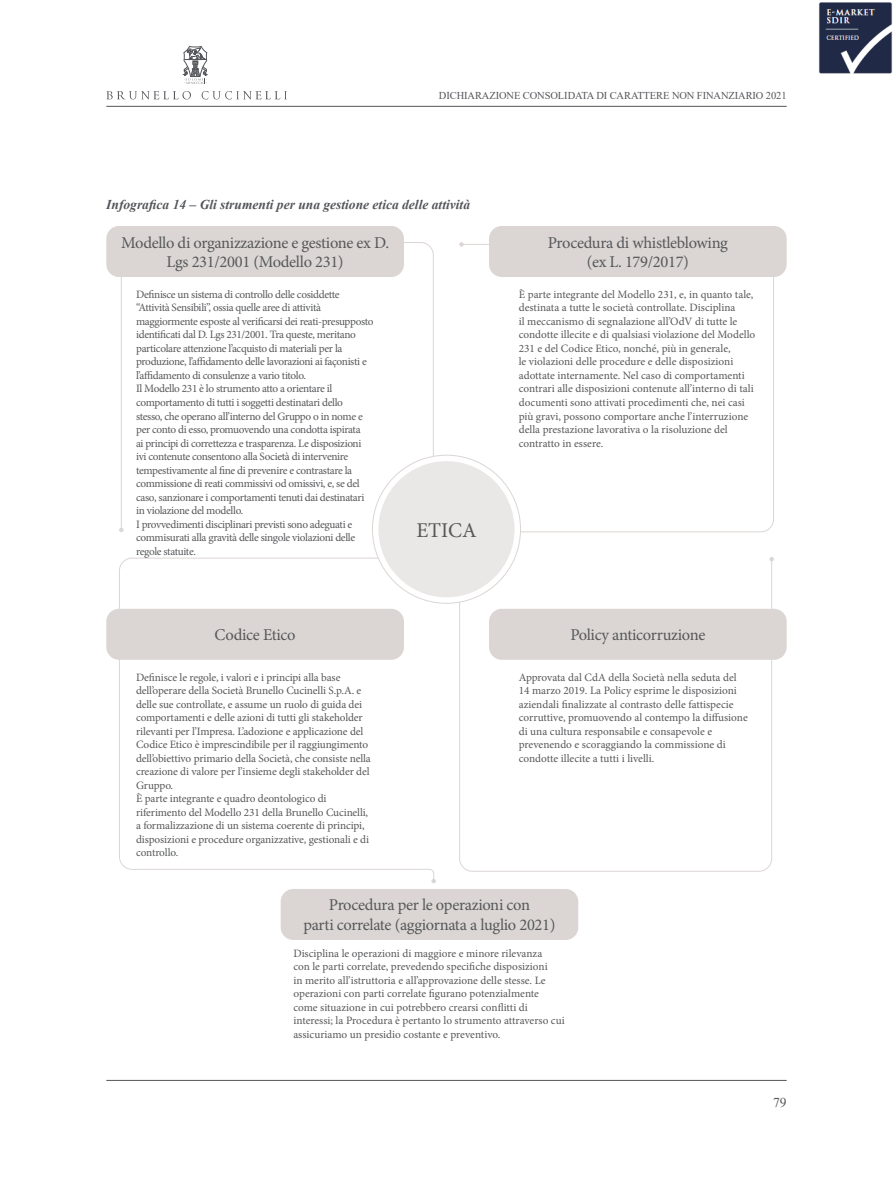
<style>
.page{position:relative;width:893px;height:1191px;background:#fff}
.page>*{position:absolute;margin:0;border:0;box-sizing:border-box;transform-origin:0 0}
.Titolo_sezione{font:21px "Minion Pro";color:#57585a}
.Titolo_sezione-2{font:16.5px/19.8px "Minion Pro";letter-spacing:-.02em;color:#57585a;text-align:center}
._04A__TITOLO_INFOGRA{font:italic 700 13.5px "Times New Roman";color:#54555a}
.t1{font:13.5px "Times New Roman";color:#54555a}
.Titolo_sezione-3{font:11.25px/13.5px "Minion Pro";letter-spacing:-.01em;color:#57585a}
.Titolo_sezione-4{font:11.25px/13.5px "Minion Pro";letter-spacing:-.03em;color:#57585a}
.t2{font:10.5px "Times New Roman";letter-spacing:-.01em;color:#54555a}
</style>
<div class="page">
<hr style="left:106px;top:1080px;width:681px;height:1px;background:#54555a">
<hr style="left:106px;top:106px;width:681px;height:1px;background:#54555a">
<svg style="left:183px;top:46px;width:25px;height:38px"></svg>
<svg style="left:106px;top:91px;width:85px;height:8px"></svg>
<svg style="left:202px;top:91px;width:85px;height:8px"></svg>
<div style="left:378px;top:461px;width:136px;height:136px;background:#eae7e7;border-radius:50%"></div>
<svg style="left:119px;top:557px;width:315px;height:321px"></svg>
<svg style="left:431px;top:878px;width:5px;height:5px"></svg>
<svg style="left:459px;top:558px;width:313px;height:314px"></svg>
<svg style="left:769px;top:557px;width:5px;height:4px"></svg>
<svg style="left:461px;top:244px;width:313px;height:288px"></svg>
<svg style="left:459px;top:242px;width:5px;height:5px"></svg>
<svg style="left:121px;top:242px;width:313px;height:289px"></svg>
<svg style="left:119px;top:528px;width:5px;height:4px"></svg>
<div style="left:489px;top:226px;width:298px;height:51px;background:#dbd6d4;border-radius:13px"></div>
<div style="left:106px;top:609px;width:298px;height:51px;background:#dbd6d4;border-radius:13px"></div>
<div style="left:489px;top:609px;width:298px;height:51px;background:#dbd6d4;border-radius:13px"></div>
<div style="left:281px;top:889px;width:297px;height:51px;background:#dbd6d4;border-radius:13px"></div>
<div style="left:106px;top:226px;width:298px;height:51px;background:#dbd6d4;border-radius:13px"></div>
<img style="left:819px;top:2px;width:73px;height:72px">
<p class="t2" style="left:439px;top:89px;width:349px">DICHIARAZIONE CONSOLIDATA DI CARATTERE NON FINANZIARIO 2021</p>
<p class="_04A__TITOLO_INFOGRA" style="left:106px;top:195px;width:365px">Infografica 14 – Gli strumenti per una gestione etica delle attività</p>
<p class="Titolo_sezione-2" style="left:121px;top:232px;width:269px">Modello di organizzazione e gestione ex D.<br>Lgs 231/2001 (Modello 231)</p>
<p class="Titolo_sezione-4" style="left:136px;top:288px;width:239px">Definisce un sistema di controllo delle cosiddette “Attività Sensibili”, ossia quelle aree di attività maggiormente esposte al verificarsi dei reati-presupposto identificati dal D. Lgs 231/2001. Tra queste, meritano particolare attenzione l’acquisto di materiali per la produzione, l’affidamento delle lavorazioni ai façonisti e l’affidamento di consulenze a vario titolo.</p>
<p class="Titolo_sezione-4" style="left:136px;top:382px;width:230px">Il Modello 231 è lo strumento atto a orientare il comportamento di tutti i soggetti destinatari dello stesso, che operano all’interno del Gruppo o in nome e per conto di esso, promuovendo una condotta ispirata ai principi di correttezza e trasparenza. Le disposizioni ivi contenute consentono alla Società di intervenire tempestivamente al fine di prevenire e contrastare la commissione di reati commissivi od omissivi, e, se del caso, sanzionare i comportamenti tenuti dai destinatari in violazione del modello.</p>
<p class="Titolo_sezione-4" style="left:136px;top:517px;width:221px">I provvedimenti disciplinari previsti sono adeguati e commisurati alla gravità delle singole violazioni delle regole statuite.</p>
<p class="Titolo_sezione-2" style="left:215px;top:625px;width:82px">Codice Etico</p>
<p class="Titolo_sezione-3" style="left:136px;top:670px;width:236px">Definisce le regole, i valori e i principi alla base dell’operare della Società Brunello Cucinelli S.p.A. e delle sue controllate, e assume un ruolo di guida dei comportamenti e delle azioni di tutti gli stakeholder rilevanti per l’Impresa. L’adozione e applicazione del Codice Etico è imprescindibile per il raggiungimento dell’obiettivo primario della Società, che consiste nella creazione di valore per l’insieme degli stakeholder del Gruppo.</p>
<p class="Titolo_sezione-3" style="left:136px;top:792px;width:235px">È parte integrante e quadro deontologico di riferimento del Modello 231 della Brunello Cucinelli, a formalizzazione di un sistema coerente di principi, disposizioni e procedure organizzative, gestionali e di controllo.</p>
<p class="Titolo_sezione" style="left:416px;top:516px;width:62px">ETICA</p>
<p class="Titolo_sezione-2" style="left:548px;top:232px;width:182px">Procedura di whistleblowing (ex L. 179/2017)</p>
<p class="Titolo_sezione-3" style="left:519px;top:288px;width:238px">È parte integrante del Modello 231, e, in quanto tale, destinata a tutte le società controllate. Disciplina<br>il meccanismo di segnalazione all’OdV di tutte le condotte illecite e di qualsiasi violazione del Modello 231 e del Codice Etico, nonché, più in generale,<br>le violazioni delle procedure e delle disposizioni adottate internamente. Nel caso di comportamenti contrari alle disposizioni contenute all’interno di tali documenti sono attivati procedimenti che, nei casi più gravi, possono comportare anche l’interruzione della prestazione lavorativa o la risoluzione del contratto in essere.</p>
<p class="Titolo_sezione-2" style="left:570px;top:625px;width:136px">Policy anticorruzione</p>
<p class="Titolo_sezione-3" style="left:519px;top:670px;width:230px">Approvata dal CdA della Società nella seduta del 14 marzo 2019. La Policy esprime le disposizioni aziendali finalizzate al contrasto delle fattispecie corruttive, promuovendo al contempo la diffusione di una cultura responsabile e consapevole e prevenendo e scoraggiando la commissione di condotte illecite a tutti i livelli.</p>
<p class="Titolo_sezione-2" style="left:329px;top:895px;width:203px">Procedura per le operazioni con</p>
<p class="Titolo_sezione-2" style="left:303px;top:915px;width:254px">parti correlate (aggiornata a luglio 2021)</p>
<p class="Titolo_sezione-3" style="left:293px;top:946px;width:273px">Disciplina le operazioni di maggiore e minore rilevanza<br>con le parti correlate, prevedendo specifiche disposizioni<br>in merito all’istruttoria e all’approvazione delle stesse. Le operazioni con parti correlate figurano potenzialmente come situazione in cui potrebbero crearsi conflitti di interessi; la Procedura è pertanto lo strumento attraverso cui assicuriamo un presidio costante e preventivo.</p>
<p class="t1" style="left:773px;top:1092px;width:15px">79</p>
</div>
